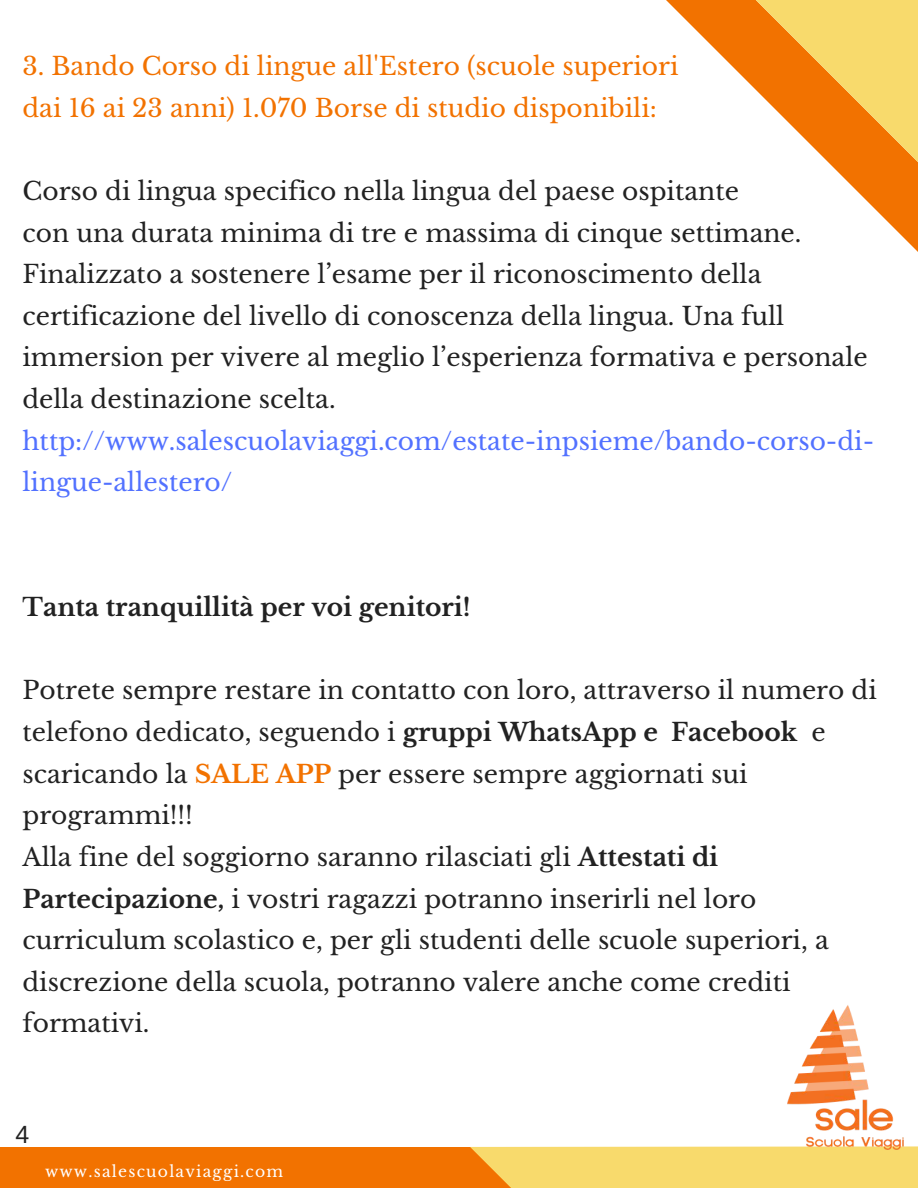
<style>
.page{position:relative;width:918px;height:1188px;background:#fff}
.page>*{position:absolute;margin:0;border:0;box-sizing:border-box;transform-origin:0 0}
.t1{font:24.9px/41.7px "Libre Baskerville";color:#222}
.t2{font:24.9px/41.7px "Libre Baskerville";color:#f27200}
.t3{font:24.9px/41.7px "Libre Baskerville";color:#5271ff}
.t4{font:700 24.9px "Libre Baskerville";color:#222}
.t5{font:24.9px "Arimo";color:#222}
.t6{font:15.6px "Libre Baskerville";letter-spacing:.08em;color:#fff}
.s1{font-weight:700}
.s2{font-weight:700;color:#f27200}
</style>
<div class="page">
<div style="left:0;top:1148px;width:720px;height:40px;background:#f27200"></div>
<div style="left:470px;top:1146px;width:448px;height:42px;background:#f8da6c"></div>
<svg style="left:673px;top:0;width:245px;height:247px"></svg>
<img style="left:780px;top:1005px;width:137px;height:146px">
<p class="t2" style="left:22px;top:45px;width:658px">3. Bando Corso di lingue all'Estero (scuole superiori dai 16 ai 23 anni) 1.070 Borse di studio disponibili:</p>
<p class="t1" style="left:22px;top:170px;width:847px">Corso di lingua specifico nella lingua del paese ospitante<br>con una durata minima di tre e massima di cinque settimane.<br>Finalizzato a sostenere l’esame per il riconoscimento della certificazione del livello di conoscenza della lingua. Una full immersion per vivere al meglio l’esperienza formativa e personale della destinazione scelta.</p>
<p class="t3" style="left:22px;top:420px;width:853px">http://www.salescuolaviaggi.com/estate-inpsieme/bando-corso-di&shy;lingue-allestero/</p>
<p class="t4" style="left:22px;top:592px;width:450px">Tanta tranquillità per voi genitori!</p>
<p class="t1" style="left:22px;top:670px;width:856px">Potrete sempre restare in contatto con loro, attraverso il numero di telefono dedicato, seguendo i <span class="s1">gruppi WhatsApp e Facebook</span> e scaricando la <span class="s2">SALE APP</span> per essere sempre aggiornati sui programmi!!!<br>Alla fine del soggiorno saranno rilasciati gli <span class="s1">Attestati di Partecipazione,</span> i vostri ragazzi potranno inserirli nel loro curriculum scolastico e, per gli studenti delle scuole superiori, a discrezione della scuola, potranno valere anche come crediti formativi.</p>
<p class="t5" style="left:16px;top:1120px;width:15px">4</p>
<p class="t6" style="left:45px;top:1162px;width:240px">www.salescuolaviaggi.com</p>
</div>
